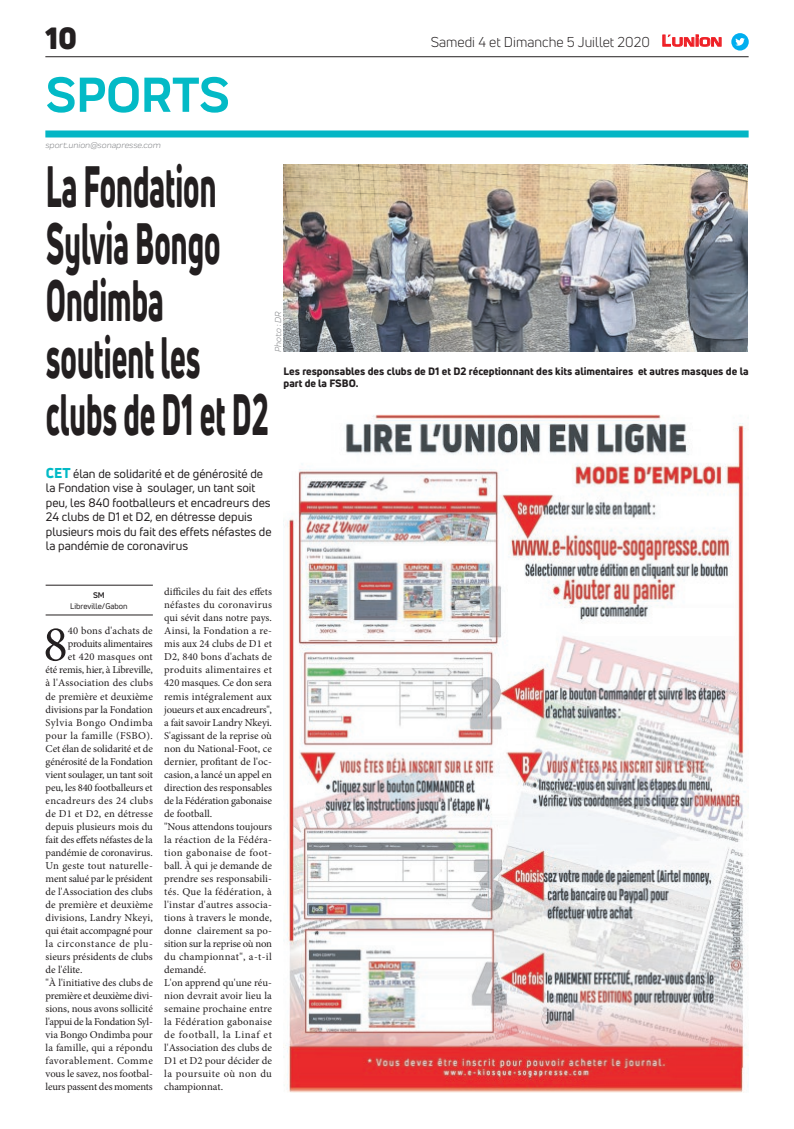
<style>
.page{position:relative;width:794px;height:1129px;background:#fff}
.page>*{position:absolute;margin:0;border:0;box-sizing:border-box;transform-origin:0 0}
.t1{font:800 57px/57px "Uni Neue";color:#231f20;scale:.52 1}
.t2{font:700 51px "Praktika";color:#03bac6}
.t3{font:50.5px "Minion Pro";color:#231f20}
.t4{font:900 30px "Uni Neue";color:#231f20}
.t5{font:14px "Uni Neue";color:#231f20}
.t6{font:12px/14.4px "Uni Neue";color:#231f20}
.t7{font:10.5px/13px "Minion Pro";color:#231f20}
.t8{font:10.5px "Minion Pro";letter-spacing:-.02em;color:#231f20}
.t9{font:800 10.5px/12.6px "Uni Neue";color:#231f20}
.t10{font:10.5px "Minion Pro";letter-spacing:.03em;color:#231f20}
.t11{font:10.5px "Minion Pro";letter-spacing:.02em;color:#231f20}
.t12{font:10.5px "Minion Pro";letter-spacing:-.03em;color:#231f20}
.t13{font:10.5px "Minion Pro";letter-spacing:-.025em;color:#231f20}
.t14{font:10.5px "Minion Pro";letter-spacing:.025em;color:#231f20}
.t15{font:10.5px "Minion Pro";letter-spacing:.045em;color:#231f20}
.t16{font:10.5px "Minion Pro";letter-spacing:.04em;color:#231f20}
.t17{font:italic 9px "Praktika";color:#818386}
.t18{font:8px "Uni Neue";color:#231f20}
.t19{font:700 8px "Uni Neue";color:#231f20}
.s1{font-family:"Eurostile";font-weight:600;font-size:14.9px;color:#ee1d23}
.s2{font-family:"Eurostile";font-weight:600;font-size:11.4px;color:#ee1d23}
.s3{font-weight:800;font-size:14px;color:#03bac6}
</style>
<div class="page">
<hr style="left:45px;top:56px;width:703px;height:1px;background:#231f20">
<div style="left:45px;top:130px;width:703px;height:7px;background:#04b6c5"></div>
<svg style="left:662px;top:34px;width:60px;height:13px"></svg>
<div style="left:731px;top:33px;width:17px;height:18px;background:#00aeef;border-radius:50%"></div>
<svg style="left:735px;top:38px;width:10px;height:8px"></svg>
<img style="left:283px;top:414px;width:463px;height:677px">
<hr style="left:46px;top:614px;width:107px;height:1px;background:#231f20">
<hr style="left:46px;top:585px;width:107px;height:1px;background:#231f20">
<img style="left:283px;top:164px;width:464px;height:187px">
<h3 class="t4" style="left:45px;top:17px;width:33px">10</h3>
<h2 class="t2" style="left:46px;top:54px;width:185px">SPORTS</h2>
<p class="t17" style="left:45px;top:139px;width:117px">sport.union@sonapresse.com</p>
<h3 class="t5" style="left:431px;top:33px;width:293px">Samedi 4 et Dimanche 5 Juillet 2020 <span class="s1">L</span><span class="s2">UNION</span></h3>
<h1 class="t1" style="left:46px;top:157px;width:430px">La Fondation<br>Sylvia Bongo<br>Ondimba soutient les clubs de D1 et D2</h1>
<p class="t6" style="left:46px;top:466px;width:227px"><span class="s3">CET</span> élan de solidarité et de générosité de la Fondation vise à soulager, un tant soit peu, les 840 footballeurs et encadreurs des 24 clubs de D1 et D2, en détresse depuis plusieurs mois du fait des effets néfastes de la pandémie de coronavirus</p>
<p class="t19" style="left:93px;top:590px;width:13px">SM</p>
<p class="t18" style="left:70px;top:600px;width:59px">Libreville/Gabon</p>
<p class="t17" style="left:272px;top:351px;width:41px;rotate:-90deg">Photo : DR</p>
<p class="t9" style="left:283px;top:364px;width:466px">Les responsables des clubs de D1 et D2 réceptionnant des kits alimentaires et autres masques de la part de la FSBO.</p>
<p class="t7" style="left:164px;top:585px;width:109px">difficiles du fait des effets néfastes du coronavirus qui sévit dans notre pays.<br>Ainsi, la Fondation a re&shy;mis aux 24 clubs de D1 et<br>D2, 840 bons d'achats de produits alimentaires et<br>420 masques. Ce don sera remis intégralement aux joueurs et aux encadreurs", a fait savoir Landry Nkeyi.<br>S'agissant de la reprise où non du National-Foot, ce dernier, profitant de l'oc&shy;casion, a lancé un appel en direction des responsables de la Fédération gabonaise de football.<br>"Nous attendons toujours la réaction de la Fédéra&shy;tion gabonaise de foot&shy;ball. À qui je demande de prendre ses responsabili&shy;tés. Que la fédération, à l'instar d'autres associa&shy;tions à travers le monde, donne clairement sa po&shy;sition sur la reprise où non du championnat", a-t-il demandé.<br>L'on apprend qu'une réu&shy;nion devrait avoir lieu la semaine prochaine entre la Fédération gabonaise de football, la Linaf et l'Association des clubs de<br>D1 et D2 pour décider de la poursuite où non du championnat.</p>
<h3 class="t3" style="left:43px;top:610px;width:26px">8</h3>
<p class="t7" style="left:68px;top:624px;width:86px">40 bons d'achats de</p>
<p class="t8" style="left:68px;top:637px;width:87px">produits alimentaires</p>
<p class="t11" style="left:68px;top:650px;width:87px">et 420 masques ont</p>
<p class="t8" style="left:46px;top:663px;width:109px">été remis, hier, à Libreville,</p>
<p class="t11" style="left:46px;top:676px;width:109px">à l'Association des clubs</p>
<p class="t7" style="left:46px;top:689px;width:109px">de première et deuxième</p>
<p class="t7" style="left:46px;top:702px;width:109px">divisions par la Fondation</p>
<p class="t16" style="left:46px;top:715px;width:109px">Sylvia Bongo Ondimba</p>
<p class="t10" style="left:46px;top:728px;width:109px">pour la famille (FSBO).</p>
<p class="t7" style="left:46px;top:741px;width:109px">Cet élan de solidarité et de</p>
<p class="t8" style="left:46px;top:754px;width:109px">générosité de la Fondation</p>
<p class="t7" style="left:46px;top:767px;width:109px">vient soulager, un tant soit</p>
<p class="t7" style="left:46px;top:780px;width:109px">peu, les 840 footballeurs et</p>
<p class="t10" style="left:46px;top:793px;width:109px">encadreurs des 24 clubs</p>
<p class="t7" style="left:46px;top:806px;width:109px">de D1 et D2, en détresse</p>
<p class="t7" style="left:46px;top:819px;width:109px">depuis plusieurs mois du</p>
<p class="t7" style="left:46px;top:832px;width:109px">fait des effets néfastes de la</p>
<p class="t7" style="left:46px;top:845px;width:109px">pandémie de coronavirus.</p>
<p class="t14" style="left:46px;top:858px;width:109px">Un geste tout naturelle-</p>
<p class="t8" style="left:46px;top:871px;width:109px">ment salué par le président</p>
<p class="t7" style="left:46px;top:884px;width:109px">de l'Association des clubs</p>
<p class="t7" style="left:46px;top:897px;width:109px">de première et deuxième</p>
<p class="t7" style="left:46px;top:910px;width:109px">divisions, Landry Nkeyi,</p>
<p class="t8" style="left:46px;top:923px;width:109px">qui était accompagné pour</p>
<p class="t15" style="left:46px;top:936px;width:109px">la circonstance de plu-</p>
<p class="t7" style="left:46px;top:949px;width:109px">sieurs présidents de clubs</p>
<p class="t7" style="left:46px;top:962px;width:38px">de l'élite.</p>
<p class="t7" style="left:46px;top:975px;width:109px">"À l'initiative des clubs de</p>
<p class="t13" style="left:46px;top:988px;width:109px">première et deuxième divi-</p>
<p class="t7" style="left:46px;top:1001px;width:109px">sions, nous avons sollicité</p>
<p class="t12" style="left:46px;top:1014px;width:109px">l'appui de la Fondation Syl-</p>
<p class="t7" style="left:46px;top:1027px;width:109px">via Bongo Ondimba pour</p>
<p class="t7" style="left:46px;top:1040px;width:109px">la famille, qui a répondu</p>
<p class="t10" style="left:46px;top:1053px;width:109px">favorablement. Comme</p>
<p class="t7" style="left:46px;top:1066px;width:109px">vous le savez, nos footbal-</p>
<p class="t8" style="left:46px;top:1079px;width:109px">leurs passent des moments</p>
</div>
